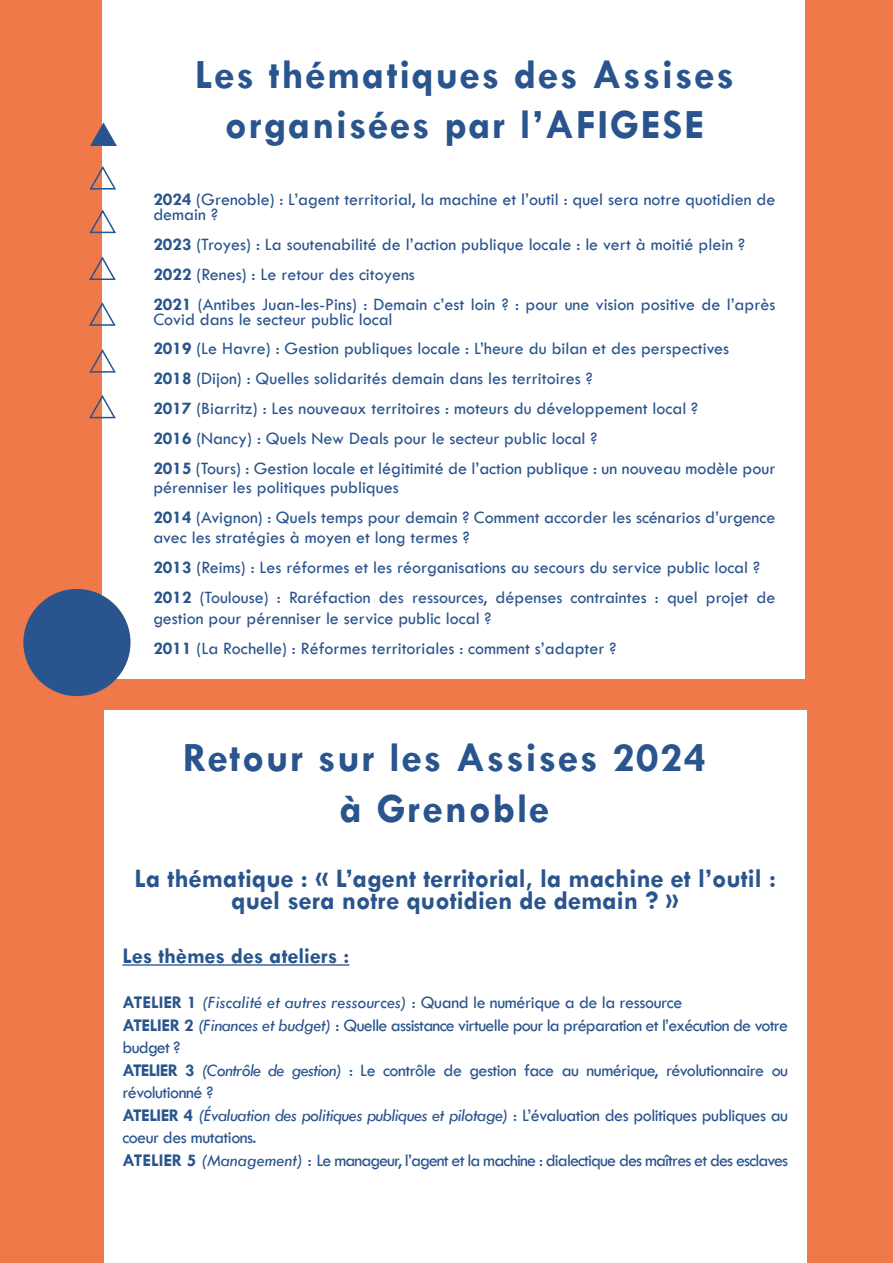
<style>
.page{position:relative;width:893px;height:1263px;background:#ef7949}
.page>*{position:absolute;margin:0;border:0;box-sizing:border-box;transform-origin:0 0}
.t1{font:700 42px/50.4px "Tw Cen";letter-spacing:.04em;color:#29548d;text-align:center}
.t2{font:700 27px/22.5px "Tw Cen";color:#29548d;text-align:center}
.t3{font:700 22.5px "Tw Cen";color:#29548d}
.t4{font:18px/30px "Tw Cen";color:#29548d}
.t5{font:18px/22.5px "Tw Cen";letter-spacing:-.04em;color:#29548d}
.s1{font-weight:700}
.s2{font-style:italic}
</style>
<div class="page">
<div style="left:102px;top:0;width:703px;height:678px;background:#fff"></div>
<svg style="left:90px;top:122px;width:27px;height:24px"></svg>
<svg style="left:89px;top:166px;width:27px;height:24px"></svg>
<svg style="left:89px;top:209px;width:27px;height:25px"></svg>
<svg style="left:89px;top:256px;width:27px;height:24px"></svg>
<svg style="left:89px;top:302px;width:27px;height:24px"></svg>
<svg style="left:89px;top:349px;width:27px;height:24px"></svg>
<svg style="left:89px;top:395px;width:27px;height:24px"></svg>
<div style="left:23px;top:589px;width:108px;height:107px;background:#29548d;border-radius:50%"></div>
<div style="left:104px;top:710px;width:703px;height:553px;background:#fff"></div>
<hr style="left:122px;top:964px;width:227px;height:2px;background:#29548d">
<h1 class="t1" style="left:195px;top:48px;width:541px">Les thématiques des Assises organisées par l’AFIGESE</h1>
<p class="t4" style="left:153px;top:192px;width:624px;line-height:15px"><span class="s1">2024</span> (Grenoble) : L’agent territorial, la machine et l’outil : quel sera notre quotidien de demain ?</p>
<p class="t4" style="left:153px;top:230px;width:624px"><span class="s1">2023</span> (Troyes) : La soutenabilité de l’action publique locale : le vert à moitié plein ?<br><span class="s1">2022</span> (Renes) : Le retour des citoyens<br><span class="s1">2021</span> (Antibes Juan-les-Pins) : Demain c’est loin ? : pour une vision positive de l’après</p>
<p class="t4" style="left:153px;top:305px;width:624px">Covid dans le secteur public local<br><span class="s1">2019</span> (Le Havre) : Gestion publiques locale : L’heure du bilan et des perspectives<br><span class="s1">2018</span> (Dijon) : Quelles solidarités demain dans les territoires ?<br><span class="s1">2017</span> (Biarritz) : Les nouveaux territoires : moteurs du développement local ?<br><span class="s1">2016</span> (Nancy) : Quels New Deals pour le secteur public local ?<br><span class="s1">2015</span> (Tours) : Gestion locale et légitimité de l’action publique : un nouveau modèle pour</p>
<p class="t4" style="left:153px;top:473px;width:624px">pérenniser les politiques publiques<br><span class="s1">2014</span> (Avignon) : Quels temps pour demain ? Comment accorder les scénarios d’urgence</p>
<p class="t4" style="left:153px;top:522px;width:624px">avec les stratégies à moyen et long termes ?<br><span class="s1">2013</span> (Reims) : Les réformes et les réorganisations au secours du service public local ?<br><span class="s1">2012</span> (Toulouse) : Raréfaction des ressources, dépenses contraintes : quel projet de</p>
<p class="t4" style="left:153px;top:604px;width:464px">gestion pour pérenniser le service public local ?<br><span class="s1">2011</span> (La Rochelle) : Réformes territoriales : comment s’adapter ?</p>
<h1 class="t1" style="left:183px;top:732px;width:525px">Retour sur les Assises 2024 à Grenoble</h1>
<h2 class="t2" style="left:135px;top:866px;width:643px">La thématique : « L’agent territorial, la machine et l’outil : quel sera notre quotidien de demain ? »</h2>
<p class="t3" style="left:122px;top:943px;width:228px">Les thèmes des ateliers :</p>
<p class="t5" style="left:122px;top:991px;width:667px"><span class="s1">ATELIER 1</span> <span class="s2">(Fiscalité et autres ressources)</span> : Quand le numérique a de la ressource<br><span class="s1">ATELIER 2</span> <span class="s2">(Finances et budget)</span> : Quelle assistance virtuelle pour la préparation et l’exécution de votre budget ?<br><span class="s1">ATELIER 3</span> <span class="s2">(Contrôle de gestion)</span> : Le contrôle de gestion face au numérique, révolutionnaire ou révolutionné ?<br><span class="s1">ATELIER 4</span> <span class="s2">(Évaluation des politiques publiques et pilotage)</span> : L’évaluation des politiques publiques au coeur des mutations.<br><span class="s1">ATELIER 5</span> <span class="s2">(Management)</span> : Le manageur, l’agent et la machine : dialectique des maîtres et des esclaves</p>
</div>
